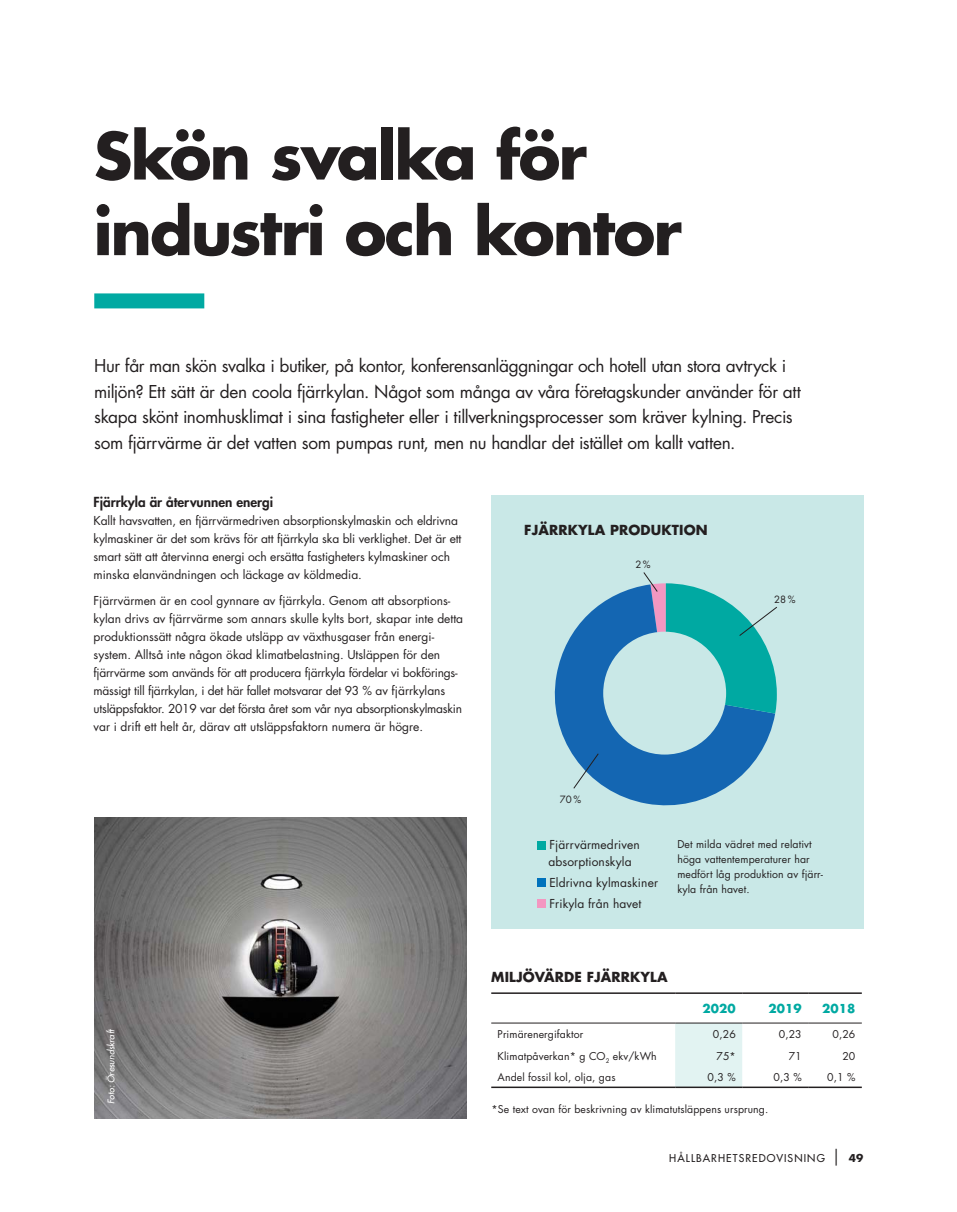
<style>
.page{position:relative;width:957px;height:1212px;background:#fff}
.page>*{position:absolute;margin:0;border:0;box-sizing:border-box;transform-origin:0 0}
.Rubrik{font:700 63px/75.6px "Futura Std";letter-spacing:-.035em;color:#231f20}
.Ingress{font:17.25px/25.5px "Futura Std";letter-spacing:-.02em;color:#231f20}
.Tabell_rubrik{font:700 13.5px "Futura Std";letter-spacing:.01em;color:#231f20}
.Bröd{font:800 13.5px "Futura Std";color:#231f20}
.Bröd-2{font:12px/18px "Futura Std";color:#231f20}
.Tabell_grön_rubrik{font:700 12px "Futura Std";letter-spacing:.01em;color:#00a9a2}
.Bröd-3{font:10.5px/15px "Futura Std";letter-spacing:.01em;color:#231f20}
.Tabell_vänster{font:10.5px "Futura Std";letter-spacing:.01em;color:#231f20}
.Tabell_Höger{font:10.5px "Futura Std";letter-spacing:.01em;color:#231f20}
.t1{font:500 10.5px "Futura Std";letter-spacing:.105em;color:#231f20}
.Fotnot{font:9.75px "Futura Std";color:#231f20}
.Bildtext{font:italic 500 9px "Futura Std";color:#fff}
.s1{font-weight:700;font-size:16.8px}
.s2{font-weight:700}
</style>
<div class="page">
<div style="left:491px;top:495px;width:372px;height:433px;background:#c9e8e7"></div>
<img style="left:94px;top:817px;width:372px;height:301px">
<div style="left:675px;top:1024px;width:67px;height:62px;background:#e2f3f2"></div>
<hr style="left:491px;top:992px;width:184px;height:2px;background:#231f20">
<hr style="left:675px;top:992px;width:67px;height:2px;background:#231f20">
<hr style="left:742px;top:992px;width:66px;height:2px;background:#231f20">
<hr style="left:808px;top:992px;width:54px;height:2px;background:#231f20">
<hr style="left:491px;top:1086px;width:184px;height:2px;background:#231f20">
<hr style="left:675px;top:1086px;width:67px;height:2px;background:#231f20">
<hr style="left:742px;top:1086px;width:66px;height:2px;background:#231f20">
<hr style="left:808px;top:1086px;width:54px;height:2px;background:#231f20">
<hr style="left:491px;top:1023px;width:184px;height:1px;background:#231f20">
<hr style="left:675px;top:1023px;width:67px;height:1px;background:#231f20">
<hr style="left:742px;top:1023px;width:66px;height:1px;background:#231f20">
<hr style="left:808px;top:1023px;width:54px;height:1px;background:#231f20">
<div style="left:537px;top:841px;width:8px;height:8px;background:#00a9a2"></div>
<div style="left:537px;top:878px;width:8px;height:9px;background:#0072bc"></div>
<div style="left:537px;top:899px;width:8px;height:9px;background:#f397c1"></div>
<svg style="left:554px;top:585px;width:221px;height:221px;fill:#1466b2"></svg>
<div style="left:603px;top:632px;width:123px;height:122px;background:#c9e8e7;border-radius:50%"></div>
<svg style="left:573px;top:753px;width:26px;height:36px"></svg>
<svg style="left:643px;top:572px;width:134px;height:141px"></svg>
<div style="left:94px;top:293px;width:110px;height:15px;background:#00a9a2"></div>
<p class="Rubrik" style="left:94px;top:117px;width:590px">Skön svalka för industri och kontor</p>
<p class="Ingress" style="left:94px;top:353px;width:708px">Hur får man skön svalka i butiker, på kontor, konferensanläggningar och hotell utan stora avtryck i miljön? Ett sätt är den coola fjärrkylan. Något som många av våra företagskunder använder för att skapa skönt inomhusklimat i sina fastigheter eller i tillverkningsprocesser som kräver kylning. Precis som fjärrvärme är det vatten som pumpas runt, men nu handlar det istället om kallt vatten.</p>
<p class="Bröd" style="left:94px;top:493px;width:181px">Fjärrkyla är återvunnen energi</p>
<p class="Bröd-2" style="left:94px;top:511px;width:369px">Kallt havsvatten, en fjärrvärmedriven absorptionskylmaskin och eldrivna kylmaskiner är det som krävs för att fjärrkyla ska bli verklighet. Det är ett smart sätt att återvinna energi och ersätta fastigheters kylmaskiner och minska elanvändningen och läckage av köldmedia.</p>
<p class="Bröd-2" style="left:94px;top:592px;width:371px">Fjärrvärmen är en cool gynnare av fjärrkyla. Genom att absorptions&shy;kylan drivs av fjärrvärme som annars skulle kylts bort, skapar inte detta produktionssätt några ökade utsläpp av växthusgaser från energi&shy;system. Alltså inte någon ökad klimatbelastning. Utsläppen för den fjärrvärme som används för att producera fjärrkyla fördelar vi bokförings&shy;mässigt till fjärrkylan, i det här fallet motsvarar det 93 % av fjärrkylans utsläppsfaktor. 2019 var det första året som vår nya absorptionskylmaskin var i drift ett helt år, därav att utsläppsfaktorn numera är högre.</p>
<p class="Bildtext" style="left:105px;top:1104px;width:77px;rotate:-90deg">Foto: Öresundskraft</p>
<p class="Tabell_rubrik" style="left:524px;top:521px;width:185px">FJÄRRKYLA PRODUKTION</p>
<p class="Fotnot" style="left:635px;top:558px;width:17px">2%</p>
<p class="Fotnot" style="left:774px;top:593px;width:23px">28%</p>
<p class="Fotnot" style="left:560px;top:793px;width:23px">70%</p>
<p class="Bröd-2" style="left:548px;top:837px;width:93px;line-height:16.5px">Fjärrvärmedriven absorptionskyla</p>
<p class="Bröd-2" style="left:549px;top:873px;width:110px">Eldrivna kylmaskiner</p>
<p class="Bröd-2" style="left:549px;top:894px;width:94px">Frikyla från havet</p>
<p class="Bröd-3" style="left:677px;top:837px;width:147px">Det milda vädret med relativt höga vattentemperaturer har medfört låg produktion av fjärr&shy;kyla från havet.</p>
<p class="Tabell_rubrik" style="left:491px;top:968px;width:178px">MILJÖVÄRDE FJÄRRKYLA</p>
<p class="Tabell_grön_rubrik" style="left:702px;top:1000px;width:35px">2020</p>
<p class="Tabell_grön_rubrik" style="left:768px;top:1000px;width:35px">2019</p>
<p class="Tabell_grön_rubrik" style="left:822px;top:1000px;width:35px">2018</p>
<p class="Tabell_vänster" style="left:497px;top:1027px;width:87px">Primärenergifaktor</p>
<p class="Tabell_Höger" style="left:713px;top:1027px;width:24px">0,26</p>
<p class="Tabell_Höger" style="left:779px;top:1027px;width:24px">0,23</p>
<p class="Tabell_Höger" style="left:832px;top:1027px;width:24px">0,26</p>
<p class="Tabell_vänster" style="left:497px;top:1049px;width:161px">Klimatpåverkan* g CO<sub>2</sub> ekv/kWh</p>
<p class="Tabell_Höger" style="left:716px;top:1049px;width:21px">75*</p>
<p class="Tabell_Höger" style="left:788px;top:1049px;width:15px">71</p>
<p class="Tabell_Höger" style="left:842px;top:1049px;width:15px">20</p>
<p class="Tabell_vänster" style="left:497px;top:1070px;width:119px">Andel fossil kol, olja, gas</p>
<p class="Tabell_Höger" style="left:707px;top:1070px;width:30px">0,3 %</p>
<p class="Tabell_Höger" style="left:773px;top:1070px;width:30px">0,3 %</p>
<p class="Tabell_Höger" style="left:827px;top:1070px;width:30px">0,1 %</p>
<p class="Bröd-3" style="left:491px;top:1102px;width:278px">*Se text ovan för beskrivning av klimatutsläppens ursprung.</p>
<p class="t1" style="left:669px;top:1151px;width:196px">HÅLLBARHETSREDOVISNING <span class="s1">|</span> <span class="s2">49</span></p>
</div>
